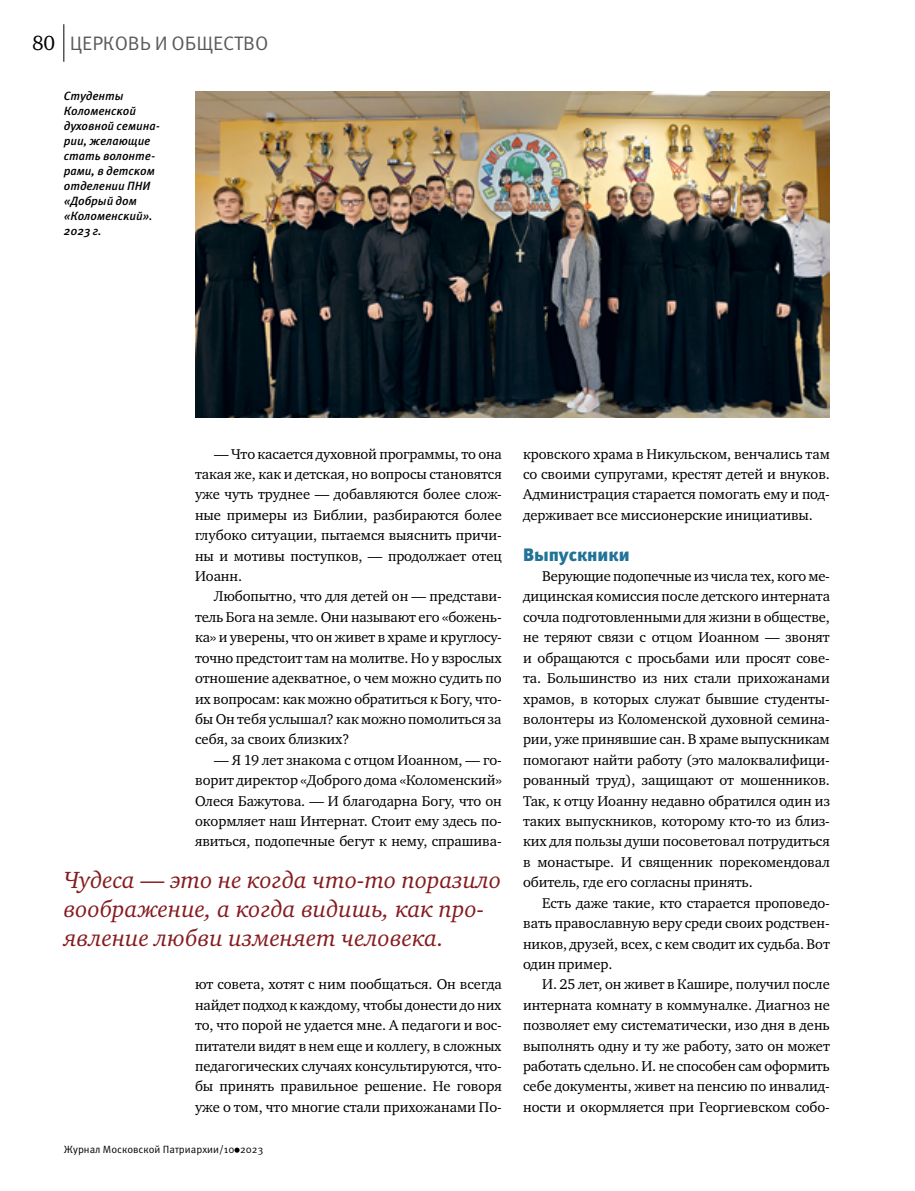
<style>
.page{position:relative;width:915px;height:1191px;background:#fff}
.page>*{position:absolute;margin:0;border:0;box-sizing:border-box;transform-origin:0 0}
.t1{font:italic 24px/28.8px "Charter ITC";color:#861b1e}
.t2{font:19.5px "Meta Pro";letter-spacing:-.005em;color:#58595b}
.t3{font:900 18px "Meta Pro";letter-spacing:-.005em;color:#227397}
.t4{font:14.55px/20.4px "Charter ITC";letter-spacing:-.005em;color:#000;text-align:justify}
.t5{font:italic 500 12px/15px "Meta Pro";letter-spacing:-.005em;color:#000}
.t6{font:10.5px "Meta Pro";color:#000}
.s1{font-family:"Charter ITC";font-size:21px;color:#000}
</style>
<div class="page">
<svg style="left:234px;top:1147px;width:5px;height:5px"></svg>
<hr style="left:63px;top:24px;width:1px;height:38px;background:#000">
<img style="left:195px;top:91px;width:634px;height:327px">
<h2 class="t2" style="left:32px;top:31px;width:238px"><span class="s1">80</span> ЦЕРКОВЬ И ОБЩЕСТВО</h2>
<p class="t5" style="left:64px;top:89px;width:98px">Студенты<br>Коломенской духовной семина&shy;рии, желающие стать волонте&shy;рами, в детском отделении ПНИ «Добрый дом «Коломенский».<br>2023 г.</p>
<p class="t4" style="left:195px;top:443px;width:308px;text-indent:19px">— Что касается духовной программы, то она такая же, как и детская, но вопросы становятся уже чуть труднее — добавляются более слож&shy;ные примеры из Библии, разбираются более глубоко ситуации, пытаемся выяснить причи&shy;ны и мотивы поступков, — продолжает отец Иоанн.</p>
<p class="t4" style="left:195px;top:586px;width:308px;text-indent:19px">Любопытно, что для детей он — представи&shy;тель Бога на земле. Они называют его «божень&shy;ка» и уверены, что он живет в храме и круглосу&shy;точно предстоит там на молитве. Но у взрослых отношение адекватное, о чем можно судить по их вопросам: как можно обратиться к Богу, что&shy;бы Он тебя услышал? как можно помолиться за себя, за своих близких?</p>
<p class="t4" style="left:195px;top:749px;width:308px;text-indent:19px">— Я 19 лет знакома с отцом Иоанном, — го&shy;ворит директор «Доброго дома «Коломенский» Олеся Бажутова. — И благодарна Богу, что он окормляет наш Интернат. Стоит ему здесь по&shy;явиться, подопечные бегут к нему, спрашива-</p>
<h1 class="t1" style="left:64px;top:865px;width:439px">Чудеса — это не когда что-то поразило воображение, а когда видишь, как про&shy;явление любви изменяет человека.</h1>
<p class="t4" style="left:195px;top:974px;width:308px">ют совета, хотят с ним пообщаться. Он всегда найдет подход к каждому, чтобы донести до них то, что порой не удается мне. А педагоги и вос&shy;питатели видят в нем еще и коллегу, в сложных педагогических случаях консультируются, что&shy;бы принять правильное решение. Не говоря уже о том, что многие стали прихожанами По-</p>
<p class="t6" style="left:64px;top:1142px;width:201px">Журнал Московской Патриархии/10 2023</p>
<p class="t4" style="left:523px;top:443px;width:308px">кровского храма в Никульском, венчались там со своими супругами, крестят детей и внуков.<br>Администрация старается помогать ему и под&shy;держивает все миссионерские инициативы.</p>
<p class="t3" style="left:523px;top:543px;width:108px">Выпускники</p>
<p class="t4" style="left:523px;top:566px;width:308px;text-indent:19px">Верующие подопечные из числа тех, кого ме&shy;дицинская комиссия после детского интерната сочла подготовленными для жизни в обществе, не теряют связи с отцом Иоанном — звонят и обращаются с просьбами или просят сове&shy;та. Большинство из них стали прихожанами храмов, в которых служат бывшие студенты&shy;волонтеры из Коломенской духовной семина&shy;рии, уже принявшие сан. В храме выпускникам помогают найти работу (это малоквалифици&shy;рованный труд), защищают от мошенников.<br>Так, к отцу Иоанну недавно обратился один из таких выпускников, которому кто-то из близ&shy;ких для пользы души посоветовал потрудиться в монастыре. И священник порекомендовал обитель, где его согласны принять.</p>
<p class="t4" style="left:523px;top:892px;width:308px;text-indent:19px">Есть даже такие, кто старается проповедо&shy;вать православную веру среди своих родствен&shy;ников, друзей, всех, с кем сводит их судьба. Вот один пример.</p>
<p class="t4" style="left:523px;top:974px;width:308px;text-indent:19px">И. 25 лет, он живет в Кашире, получил после интерната комнату в коммуналке. Диагноз не позволяет ему систематически, изо дня в день выполнять одну и ту же работу, зато он может работать сдельно. И. не способен сам оформить себе документы, живет на пенсию по инвалид&shy;ности и окормляется при Георгиевском собо-</p>
</div>
